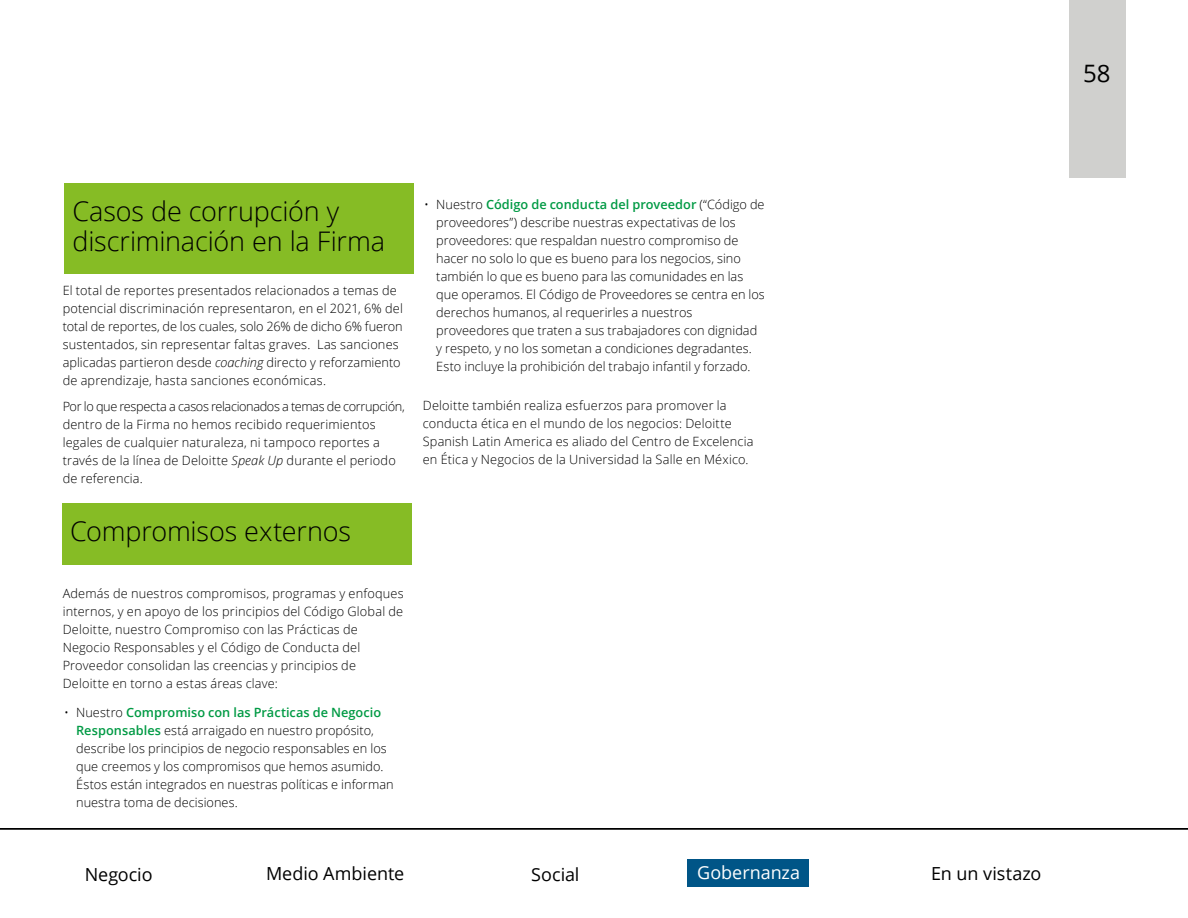
<style>
.page{position:relative;width:1188px;height:918px;background:#fff}
.page>*{position:absolute;margin:0;border:0;box-sizing:border-box;transform-origin:0 0}
.t1{font:300 27px/30px "Open Sans";letter-spacing:-.005em;color:#000}
.t2{font:24px "Open Sans";color:#000}
.t3{font:18px "Open Sans";letter-spacing:-.005em;color:#000}
.t4{font:18px "Open Sans";letter-spacing:-.005em;color:#fff}
.t5{font:300 12.75px/18px "Open Sans";letter-spacing:.01em;color:#000}
.s1{font-style:italic}
.s2{font-weight:600;color:#009a44}
</style>
<div class="page">
<div style="left:1069px;top:0;width:56px;height:178px;background:#d0d0ce"></div>
<hr style="left:0;top:828px;width:1188px;height:2px;background:#000">
<div style="left:687px;top:859px;width:122px;height:28px;background:#005587"></div>
<div style="left:64px;top:184px;width:350px;height:90px;background:#86bc25"></div>
<div style="left:62px;top:504px;width:349px;height:61px;background:#86bc25"></div>
<h1 class="t1" style="left:73px;top:196px;width:314px">Casos de corrupción y discriminación en la Firma</h1>
<p class="t5" style="left:63px;top:281px;width:342px">El total de reportes presentados relacionados a temas de potencial discriminación representaron, en el 2021, 6% del total de reportes, de los cuales, solo 26% de dicho 6% fueron sustentados, sin representar faltas graves. Las sanciones aplicadas partieron desde <span class="s1">coaching</span> directo y reforzamiento de aprendizaje, hasta sanciones económicas.</p>
<p class="t5" style="left:63px;top:397px;width:344px">Por lo que respecta a casos relacionados a temas de corrupción, dentro de la Firma no hemos recibido requerimientos legales de cualquier naturaleza, ni tampoco reportes a través de la línea de Deloitte <span class="s1">Speak Up</span> durante el periodo de referencia.</p>
<h1 class="t1" style="left:70px;top:516px;width:282px">Compromisos externos</h1>
<p class="t5" style="left:63px;top:584px;width:342px">Además de nuestros compromisos, programas y enfoques internos, y en apoyo de los principios del Código Global de Deloitte, nuestro Compromiso con las Prácticas de Negocio Responsables y el Código de Conducta del Proveedor consolidan las creencias y principios de Deloitte en torno a estas áreas clave:</p>
<p class="t5" style="left:76px;top:703px;width:319px;text-indent:-12px">• Nuestro <span class="s2">Compromiso con las Prácticas de Negocio Responsables</span> está arraigado en nuestro propósito, describe los principios de negocio responsables en los que creemos y los compromisos que hemos asumido.<br>Éstos están integrados en nuestras políticas e informan nuestra toma de decisiones.</p>
<p class="t5" style="left:436px;top:195px;width:330px;text-indent:-12px">• Nuestro <span class="s2">Código de conducta del proveedor</span> (“Código de proveedores”) describe nuestras expectativas de los proveedores: que respaldan nuestro compromiso de hacer no solo lo que es bueno para los negocios, sino también lo que es bueno para las comunidades en las que operamos. El Código de Proveedores se centra en los derechos humanos, al requerirles a nuestros proveedores que traten a sus trabajadores con dignidad y respeto, y no los sometan a condiciones degradantes.<br>Esto incluye la prohibición del trabajo infantil y forzado.</p>
<p class="t5" style="left:423px;top:396px;width:332px">Deloitte también realiza esfuerzos para promover la conducta ética en el mundo de los negocios: Deloitte Spanish Latin America es aliado del Centro de Excelencia en Ética y Negocios de la Universidad la Salle en México.</p>
<h3 class="t3" style="left:85px;top:862px;width:69px">Negocio</h3>
<h3 class="t3" style="left:266px;top:862px;width:140px">Medio Ambiente</h3>
<h3 class="t3" style="left:531px;top:862px;width:50px">Social</h3>
<h3 class="t4" style="left:697px;top:860px;width:104px">Gobernanza</h3>
<h2 class="t2" style="left:1083px;top:57px;width:29px">58</h2>
<h3 class="t3" style="left:931px;top:861px;width:112px">En un vistazo</h3>
</div>
